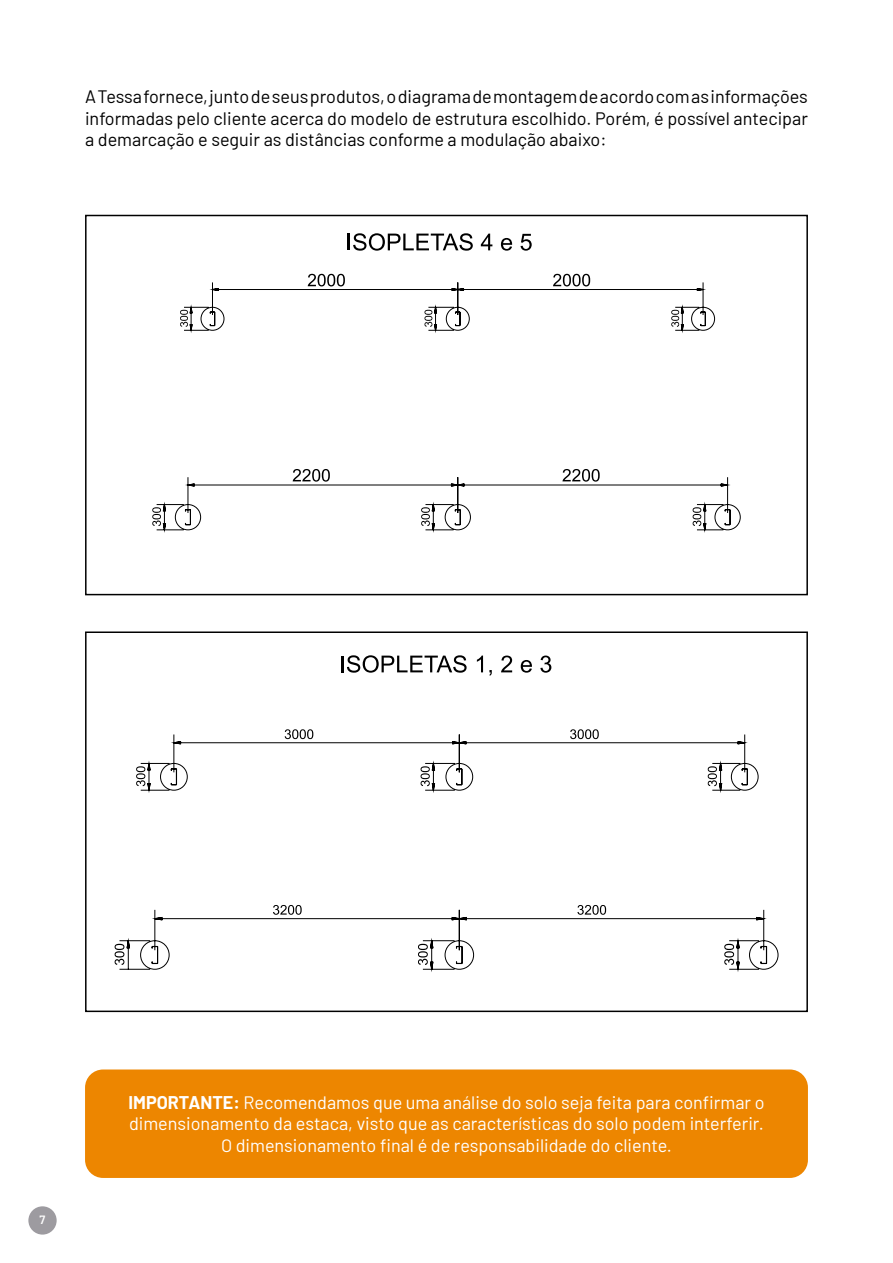
<style>
.page{position:relative;width:893px;height:1263px;background:#fff}
.page>*{position:absolute;margin:0;border:0;box-sizing:border-box;transform-origin:0 0}
.t1{font:18px/21.6px "Barlow";color:#000;text-align:justify}
.t2{font:18px/21.6px "Barlow";color:#fff;text-align:center}
.t3{font:600 12px "Barlow";color:#fff}
.s1{font-weight:700}
</style>
<div class="page">
<div style="left:85px;top:1069px;width:723px;height:109px;background:#ed8600;border-radius:18px"></div>
<svg style="left:156px;top:282px;width:585px;height:249px"></svg>
<svg style="left:308px;top:274px;width:37px;height:12px"></svg>
<svg style="left:671px;top:310px;width:8px;height:17px"></svg>
<svg style="left:424px;top:310px;width:8px;height:17px"></svg>
<svg style="left:180px;top:310px;width:8px;height:17px"></svg>
<svg style="left:553px;top:274px;width:37px;height:12px"></svg>
<svg style="left:293px;top:469px;width:37px;height:13px"></svg>
<svg style="left:693px;top:507px;width:8px;height:19px"></svg>
<svg style="left:421px;top:507px;width:9px;height:19px"></svg>
<svg style="left:152px;top:507px;width:9px;height:19px"></svg>
<svg style="left:562px;top:469px;width:38px;height:13px"></svg>
<div style="left:85px;top:215px;width:723px;height:380px;border:2px solid #000"></div>
<svg style="left:342px;top:655px;width:125px;height:18px"></svg>
<svg style="left:477px;top:655px;width:6px;height:17px"></svg>
<svg style="left:489px;top:670px;width:3px;height:6px"></svg>
<svg style="left:501px;top:655px;width:11px;height:17px"></svg>
<svg style="left:521px;top:660px;width:11px;height:13px"></svg>
<svg style="left:540px;top:655px;width:11px;height:18px"></svg>
<svg style="left:119px;top:734px;width:660px;height:236px"></svg>
<svg style="left:708px;top:766px;width:9px;height:20px"></svg>
<svg style="left:421px;top:766px;width:9px;height:20px"></svg>
<svg style="left:136px;top:766px;width:9px;height:20px"></svg>
<svg style="left:285px;top:729px;width:28px;height:10px"></svg>
<svg style="left:570px;top:729px;width:29px;height:10px"></svg>
<svg style="left:273px;top:905px;width:29px;height:10px"></svg>
<svg style="left:724px;top:944px;width:10px;height:21px"></svg>
<svg style="left:418px;top:944px;width:10px;height:21px"></svg>
<svg style="left:115px;top:944px;width:9px;height:21px"></svg>
<svg style="left:577px;top:905px;width:29px;height:10px"></svg>
<div style="left:85px;top:631px;width:723px;height:381px;border:2px solid #000"></div>
<svg style="left:348px;top:233px;width:125px;height:18px"></svg>
<svg style="left:481px;top:234px;width:11px;height:16px"></svg>
<svg style="left:501px;top:238px;width:11px;height:13px"></svg>
<svg style="left:521px;top:234px;width:11px;height:17px"></svg>
<div style="left:28px;top:1206px;width:29px;height:28px;background:#9d9ba0;border-radius:50%"></div>
<p class="t1" style="left:85px;top:84px;width:724px">A Tessa fornece, junto de seus produtos, o diagrama de montagem de acordo com as informações informadas pelo cliente acerca do modelo de estrutura escolhido. Porém, é possível antecipar a demarcação e seguir as distâncias conforme a modulação abaixo:</p>
<p class="t3" style="left:40px;top:1211px;width:7px">7</p>
<p class="t2" style="left:128px;top:1090px;width:638px"><span class="s1">IMPORTANTE:</span> Recomendamos que uma análise do solo seja feita para confirmar o dimensionamento da estaca, visto que as características do solo podem interferir.<br>O dimensionamento final é de responsabilidade do cliente.</p>
</div>
